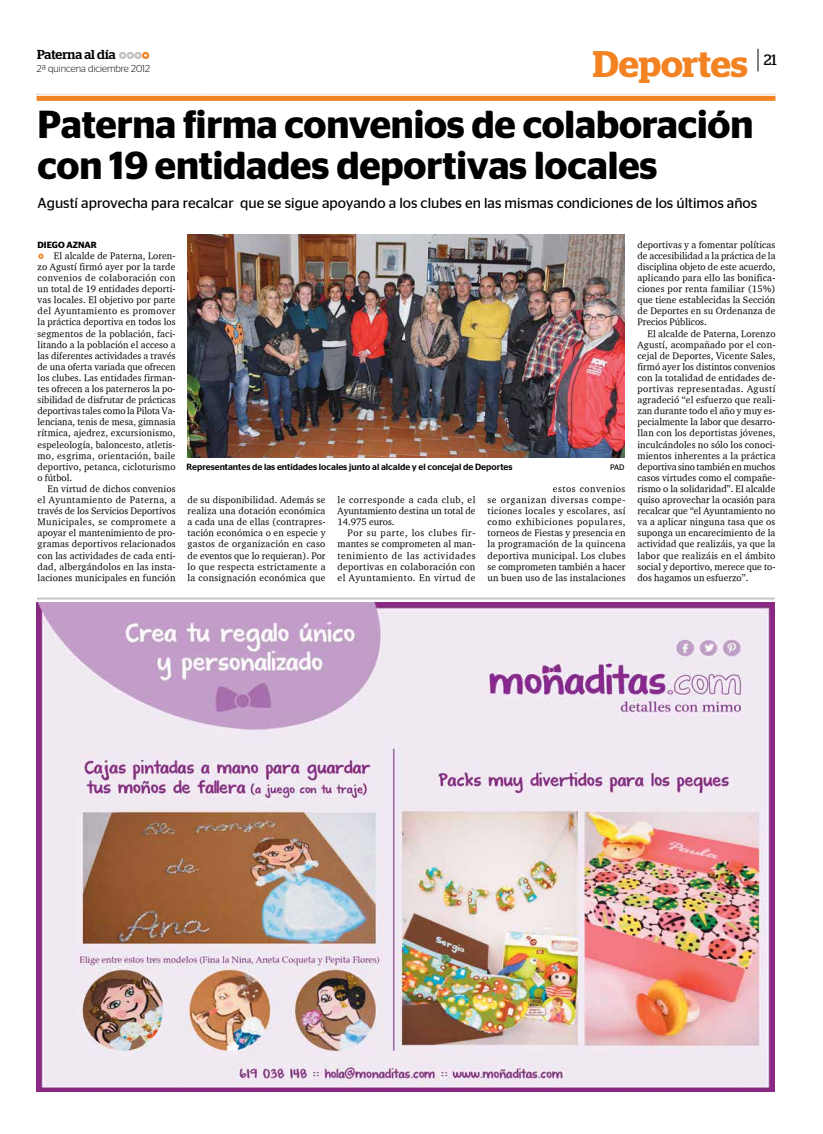
<style>
.page{position:relative;width:823px;height:1134px;background:#fff}
.page>*{position:absolute;margin:0;border:0;box-sizing:border-box;transform-origin:0 0}
.t1{font:600 39px/41px "Stag Sans";letter-spacing:-.005em;color:#000}
.t2{font:600 37px "Stag";color:#f38322}
.t3{font:15px "Stag";color:#000}
.t4{font:14.5px "Stag Sans";color:#000}
.t5{font:500 13px "Stag";color:#000}
.t6{font:300 10px "Stag Sans";color:#000}
.t7{font:9.7px/11.1px "Charter ITCTT";letter-spacing:.015em;color:#000;text-align:justify}
.t8{font:500 9px "Stag Sans";color:#000}
.t9{font:600 9px "Stag Sans";color:#000}
.t10{font:8px "Stag Sans";color:#000}
.s1{font-family:"Fedra Sans Bold Expert";font-weight:400;color:#c4c1bd}
.s2{font-family:"Fedra Sans Bold Expert";font-weight:400;color:#f38322}
.s3{font-family:"Fedra Sans Bold Expert";color:#f38322}
</style>
<div class="page">
<svg style="left:757px;top:49px;width:1px;height:22px"></svg>
<svg style="left:37px;top:94px;width:738px;height:1px"></svg>
<div style="left:37px;top:96px;width:738px;height:5px;background:#f38322"></div>
<hr style="left:37px;top:597px;width:737px;height:2px;background:#c5c5c0">
<img style="left:187px;top:235px;width:437px;height:222px">
<img style="left:37px;top:603px;width:737px;height:488px">
<h3 class="t5" style="left:37px;top:47px;width:115px">Paterna al día <span class="s1">ooo</span><span class="s2">o</span></h3>
<p class="t6" style="left:37px;top:63px;width:115px">2ª quincena diciembre 2012</p>
<h2 class="t2" style="left:592px;top:42px;width:156px">Deportes</h2>
<h3 class="t3" style="left:763px;top:51px;width:14px">21</h3>
<h1 class="t1" style="left:38px;top:104px;width:717px">Paterna firma convenios de colaboración con 19 entidades deportivas locales</h1>
<h3 class="t4" style="left:38px;top:195px;width:720px">Agustí aprovecha para recalcar que se sigue apoyando a los clubes en las mismas condiciones de los últimos años</h3>
<p class="t9" style="left:38px;top:239px;width:61px">DIEGO AZNAR</p>
<p class="t7" style="left:38px;top:250px;width:139px"><span class="s3">o</span> El alcalde de Paterna, Loren&shy;zo Agustí firmó ayer por la tarde convenios de colaboración con un total de 19 entidades deporti&shy;vas locales. El objetivo por parte del Ayuntamiento es promover la práctica deportiva en todos los segmentos de la población, faci&shy;litando a la población el acceso a las diferentes actividades a través de una oferta variada que ofrecen los clubes. Las entidades firman&shy;tes ofrecen a los paterneros la po&shy;sibilidad de disfrutar de prácticas deportivas tales como la Pilota Va&shy;lenciana, tenis de mesa, gimnasia rítmica, ajedrez, excursionismo, espeleología, baloncesto, atletis&shy;mo, esgrima, orientación, baile deportivo, petanca, cicloturismo o fútbol.</p>
<p class="t7" style="left:38px;top:483px;width:139px;text-indent:10px">En virtud de dichos convenios el Ayuntamiento de Paterna, a través de los Servicios Deportivos Municipales, se compromete a apoyar el mantenimiento de pro&shy;gramas deportivos relacionados con las actividades de cada enti&shy;dad, albergándolos en las insta&shy;laciones municipales en función</p>
<p class="t7" style="left:187px;top:494px;width:139px">de su disponibilidad. Además se realiza una dotación económica a cada una de ellas (contrapres&shy;tación económica o en especie y gastos de organización en caso de eventos que lo requieran). Por lo que respecta estrictamente a la consignación económica que</p>
<p class="t7" style="left:337px;top:494px;width:139px">le corresponde a cada club, el Ayuntamiento destina un total de 14.975 euros.</p>
<p class="t7" style="left:637px;top:239px;width:139px">deportivas y a fomentar políticas de accesibilidad a la práctica de la disciplina objeto de este acuerdo, aplicando para ello las bonifica&shy;ciones por renta familiar (15%) que tiene establecidas la Sección de Deportes en su Ordenanza de Precios Públicos.</p>
<p class="t7" style="left:637px;top:327px;width:139px;text-indent:10px">El alcalde de Paterna, Lorenzo Agustí, acompañado por el con&shy;cejal de Deportes, Vicente Sales, firmó ayer los distintos convenios con la totalidad de entidades de&shy;portivas representadas. Agustí agradeció “el esfuerzo que reali&shy;zan durante todo el año y muy es&shy;pecialmente la labor que desarro&shy;llan con los deportistas jóvenes, inculcándoles no sólo los conoci&shy;mientos inherentes a la práctica deportiva sino también en muchos casos virtudes como el compañe&shy;rismo o la solidaridad”. El alcalde quiso aprovechar la ocasión para recalcar que “el Ayuntamiento no va a aplicar ninguna tasa que os suponga un encarecimiento de la actividad que realizáis, ya que la labor que realizáis en el ámbito social y deportivo, merece que to&shy;dos hagamos un esfuerzo”.</p>
<p class="t8" style="left:186px;top:461px;width:327px">Representantes de las entidades locales junto al alcalde y el concejal de Deportes</p>
<p class="t10" style="left:609px;top:462px;width:16px">PAD</p>
<p class="t7" style="left:487px;top:483px;width:139px;text-indent:65px">estos convenios se organizan diversas compe&shy;ticiones locales y escolares, así como exhibiciones populares, torneos de Fiestas y presencia en la programación de la quincena deportiva municipal. Los clubes se comprometen también a hacer un buen uso de las instalaciones</p>
<p class="t7" style="left:337px;top:527px;width:139px;text-indent:10px">Por su parte, los clubes fir&shy;mantes se comprometen al man&shy;tenimiento de las actividades deportivas en colaboración con el Ayuntamiento. En virtud de</p>
</div>
